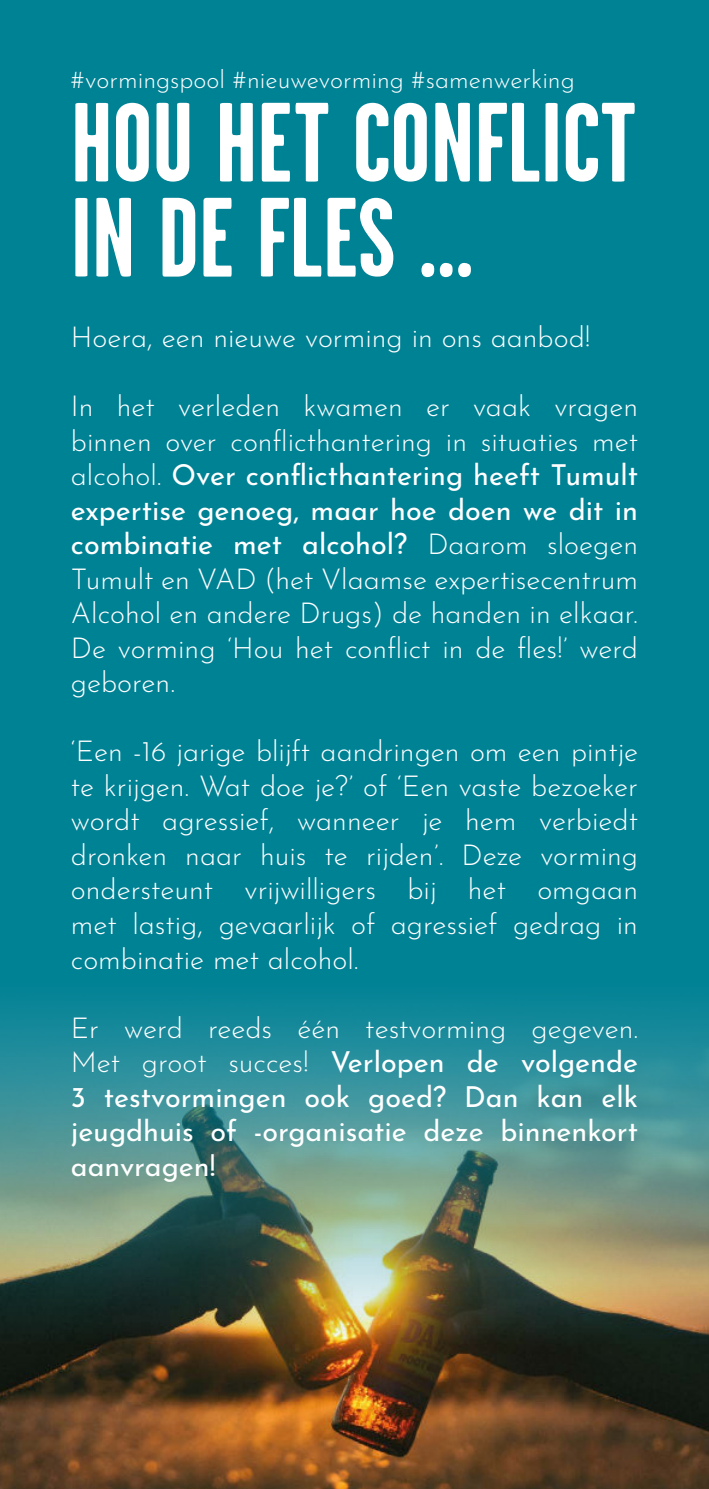
<style>
.page{position:relative;width:709px;height:1489px;background:#fff}
.page>*{position:absolute;margin:0;border:0;box-sizing:border-box;transform-origin:0 0}
.t1{font:700 112.5px/95px "Garage Gothic";color:#fff}
.t2{font:300 28.75px/34.5px "Josefin Sans";color:#fff;text-align:justify}
.t3{font:28.75px/34.5px "Josefin Sans";color:#fff;text-align:justify}
.t4{font:300 25px "Josefin Sans";color:#fff}
.s1{font-weight:400}
.s2{font-weight:300}
</style>
<div class="page">
<div style="left:0;top:0;width:709px;height:1488px;background:#008295"></div>
<img style="left:0;top:1003px;width:709px;height:485px">
<p class="t4" style="left:71px;top:69px;width:505px">#vormingspool #nieuwevorming #samenwerking</p>
<h1 class="t1" style="left:71px;top:101px;width:567px">HOU HET CONFLICT<br>IN DE FLES ...</h1>
<p class="t2" style="left:71px;top:322px;width:521px">Hoera, een nieuwe vorming in ons aanbod!</p>
<p class="t2" style="left:71px;top:391px;width:568px">In het verleden kwamen er vaak vragen binnen over conflicthantering in situaties met alcohol. <span class="s1">Over conflicthantering heeft Tumult expertise genoeg, maar hoe doen we dit in combinatie met alcohol?</span> Daarom sloegen Tumult en VAD (het Vlaamse expertisecentrum Alcohol en andere Drugs) de handen in elkaar.<br>De vorming ‘Hou het conflict in de fles!’ werd geboren.</p>
<p class="t2" style="left:71px;top:736px;width:569px">‘Een -16 jarige blijft aandringen om een pintje te krijgen. Wat doe je?’ of ‘Een vaste bezoeker wordt agressief, wanneer je hem verbiedt dronken naar huis te rijden’. Deze vorming ondersteunt vrijwilligers bij het omgaan met lastig, gevaarlijk of agressief gedrag in combinatie met alcohol.</p>
<p class="t3" style="left:71px;top:1012px;width:568px"><span class="s2">Er werd reeds één testvorming gegeven.<br>Met groot succes!</span> Verlopen de volgende 3 testvormingen ook goed? Dan kan elk jeugdhuis of -organisatie deze binnenkort aanvragen!</p>
</div>
